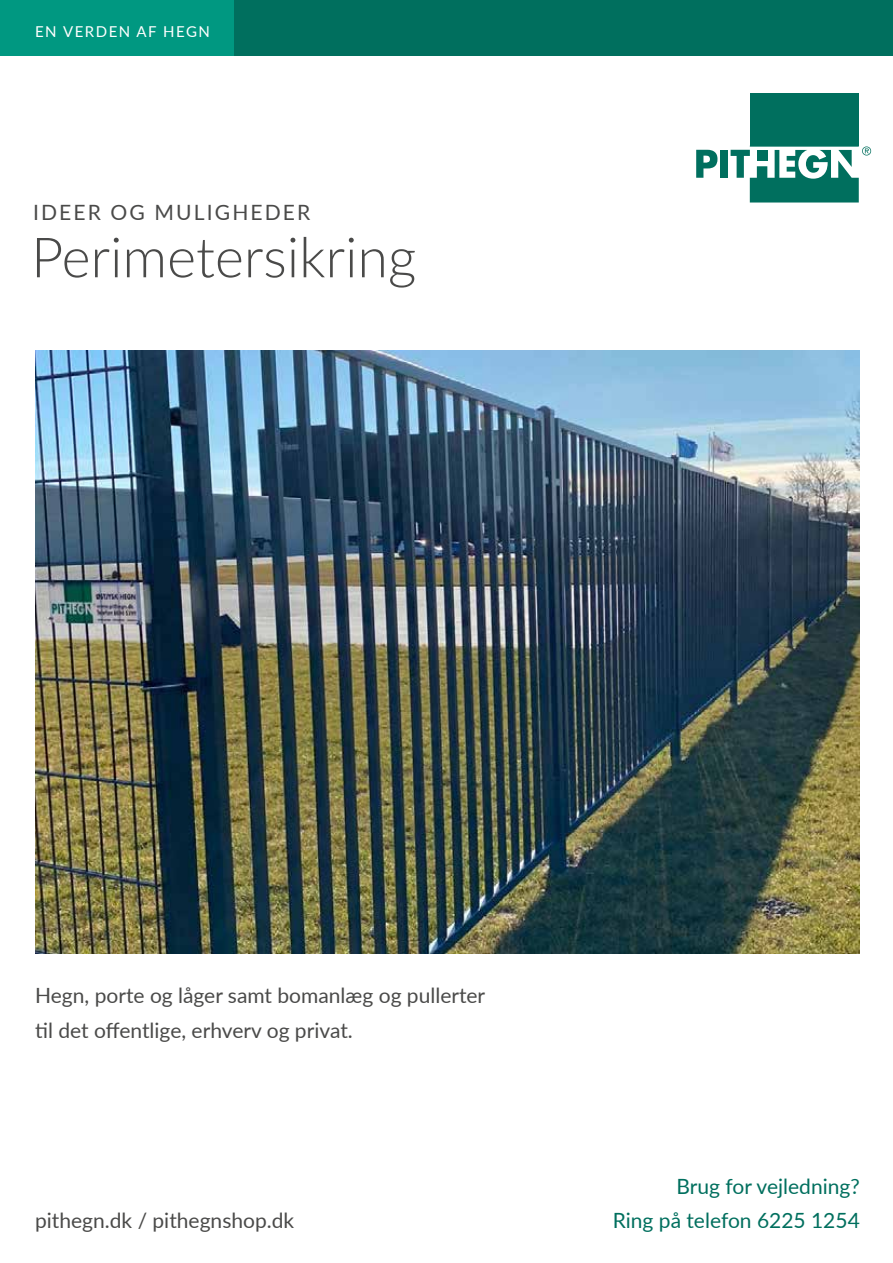
<style>
.page{position:relative;width:893px;height:1263px;background:#fff}
.page>*{position:absolute;margin:0;border:0;box-sizing:border-box;transform-origin:0 0}
.t1{font:300 55.5px "Lato";color:#4a4a49}
.t2{font:21.15px "Lato";letter-spacing:.1em;color:#4a4a49}
.t3{font:21px/34.5px "Lato";color:#4a4a49}
.t4{font:21px/34.5px "Lato";color:#006f5e;text-align:right}
.t5{font:15px "Lato";letter-spacing:.1em;color:#fff}
</style>
<div class="page">
<img style="left:35px;top:351px;width:825px;height:602px">
<div style="left:0;top:0;width:893px;height:55px;background:#006f5e"></div>
<div style="left:0;top:0;width:234px;height:55px;background:#009881"></div>
<svg style="left:696px;top:150px;width:21px;height:28px"></svg>
<div style="left:721px;top:150px;width:7px;height:28px;background:#006f5e"></div>
<div style="left:750px;top:94px;width:109px;height:52px;background:#006f5e"></div>
<svg style="left:731px;top:146px;width:140px;height:56px"></svg>
<p class="t5" style="left:35px;top:20px;width:176px">EN VERDEN AF HEGN</p>
<p class="t2" style="left:33px;top:197px;width:279px">IDEER OG MULIGHEDER</p>
<h1 class="t1" style="left:31px;top:219px;width:387px">Perimetersikring</h1>
<p class="t3" style="left:35px;top:978px;width:452px">Hegn, porte og låger samt bomanlæg og pullerter til det offentlige, erhverv og privat.</p>
<p class="t3" style="left:35px;top:1202px;width:261px">pithegn.dk / pithegnshop.dk</p>
<p class="t4" style="left:613px;top:1168px;width:248px">Brug for vejledning?<br>Ring på telefon 6225 1254</p>
</div>
